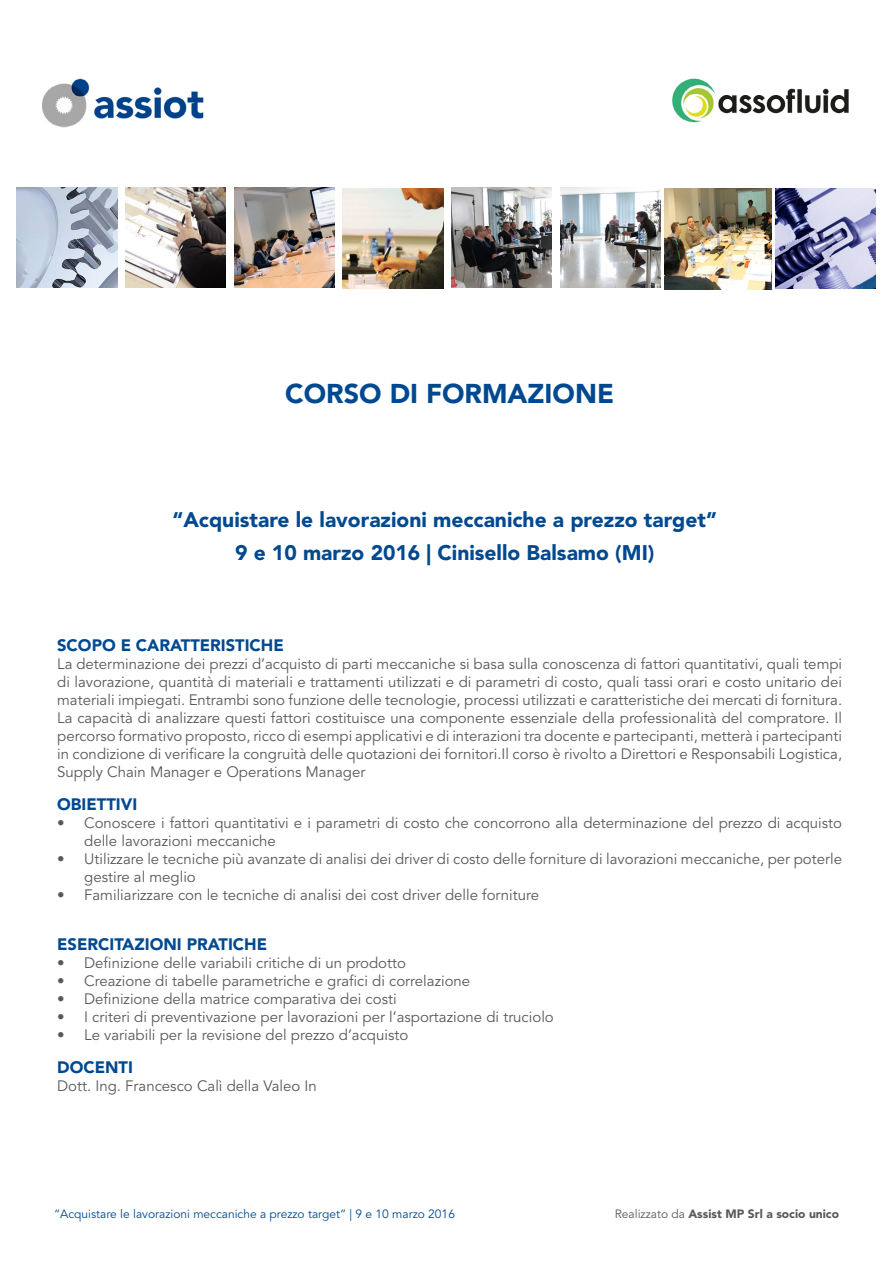
<style>
.page{position:relative;width:893px;height:1263px;background:#fff}
.page>*{position:absolute;margin:0;border:0;box-sizing:border-box;transform-origin:0 0}
.t1{font:900 27px "Avenir LT Std";color:#004990}
.t2{font:900 21px/33px "Avenir LT Std";color:#004990;text-align:center}
.t3{font:900 16.5px "Avenir LT Std";color:#004990}
.t4{font:15px/18px "Avenir LT Std";color:#58595b}
.t5{font:12px "Avenir LT Std";color:#004990}
.t6{font:900 12px "Avenir LT Std";color:#58595b}
.s1{font-weight:400}
</style>
<div class="page">
<img style="left:17px;top:187px;width:100px;height:100px">
<img style="left:126px;top:187px;width:100px;height:100px">
<img style="left:234px;top:187px;width:100px;height:100px">
<img style="left:451px;top:187px;width:101px;height:100px">
<img style="left:560px;top:187px;width:100px;height:100px">
<img style="left:776px;top:189px;width:100px;height:100px">
<img style="left:343px;top:189px;width:100px;height:100px">
<img style="left:672px;top:78px;width:177px;height:45px">
<img style="left:43px;top:78px;width:161px;height:50px">
<img style="left:664px;top:189px;width:108px;height:100px">
<h1 class="t1" style="left:285px;top:377px;width:330px">CORSO DI FORMAZIONE</h1>
<h2 class="t2" style="left:172px;top:503px;width:546px">“Acquistare le lavorazioni meccaniche a prezzo target”<br>9 e 10 marzo 2016 | Cinisello Balsamo (MI)</h2>
<p class="t3" style="left:57px;top:635px;width:228px">SCOPO E CARATTERISTICHE</p>
<p class="t4" style="left:57px;top:655px;width:786px;text-align:justify">La determinazione dei prezzi d’acquisto di parti meccaniche si basa sulla conoscenza di fattori quantitativi, quali tempi di lavorazione, quantità di materiali e trattamenti utilizzati e di parametri di costo, quali tassi orari e costo unitario dei materiali impiegati. Entrambi sono funzione delle tecnologie, processi utilizzati e caratteristiche dei mercati di fornitura.<br>La capacità di analizzare questi fattori costituisce una componente essenziale della professionalità del compratore. Il percorso formativo proposto, ricco di esempi applicativi e di interazioni tra docente e partecipanti, metterà i partecipanti in condizione di verificare la congruità delle quotazioni dei fornitori.Il corso è rivolto a Direttori e Responsabili Logistica, Supply Chain Manager e Operations Manager</p>
<p class="t3" style="left:57px;top:794px;width:82px">OBIETTIVI</p>
<p class="t4" style="left:84px;top:814px;width:759px;text-indent:-27px">• Conoscere i fattori quantitativi e i parametri di costo che concorrono alla determinazione del prezzo di acquisto delle lavorazioni meccaniche</p>
<p class="t4" style="left:84px;top:850px;width:759px;text-indent:-27px">• Utilizzare le tecniche più avanzate di analisi dei driver di costo delle forniture di lavorazioni meccaniche, per poterle gestire al meglio</p>
<p class="t4" style="left:57px;top:886px;width:483px">• Familiarizzare con le tecniche di analisi dei cost driver delle forniture</p>
<p class="t3" style="left:57px;top:934px;width:211px">ESERCITAZIONI PRATICHE</p>
<p class="t4" style="left:57px;top:954px;width:350px">• Definizione delle variabili critiche di un prodotto</p>
<p class="t4" style="left:57px;top:972px;width:415px">• Creazione di tabelle parametriche e grafici di correlazione</p>
<p class="t4" style="left:57px;top:990px;width:341px">• Definizione della matrice comparativa dei costi</p>
<p class="t4" style="left:57px;top:1008px;width:498px">• I criteri di preventivazione per lavorazioni per l’asportazione di truciolo</p>
<p class="t4" style="left:57px;top:1026px;width:353px">• Le variabili per la revisione del prezzo d’acquisto</p>
<p class="t3" style="left:57px;top:1057px;width:77px">DOCENTI</p>
<p class="t4" style="left:57px;top:1077px;width:261px">Dott. Ing. Francesco Calì della Valeo In</p>
<p class="t5" style="left:54px;top:1207px;width:402px">“Acquistare le lavorazioni meccaniche a prezzo target” | 9 e 10 marzo 2016</p>
<p class="t6" style="left:615px;top:1206px;width:226px"><span class="s1">Realizzato da</span> Assist MP Srl a socio unico</p>
</div>
